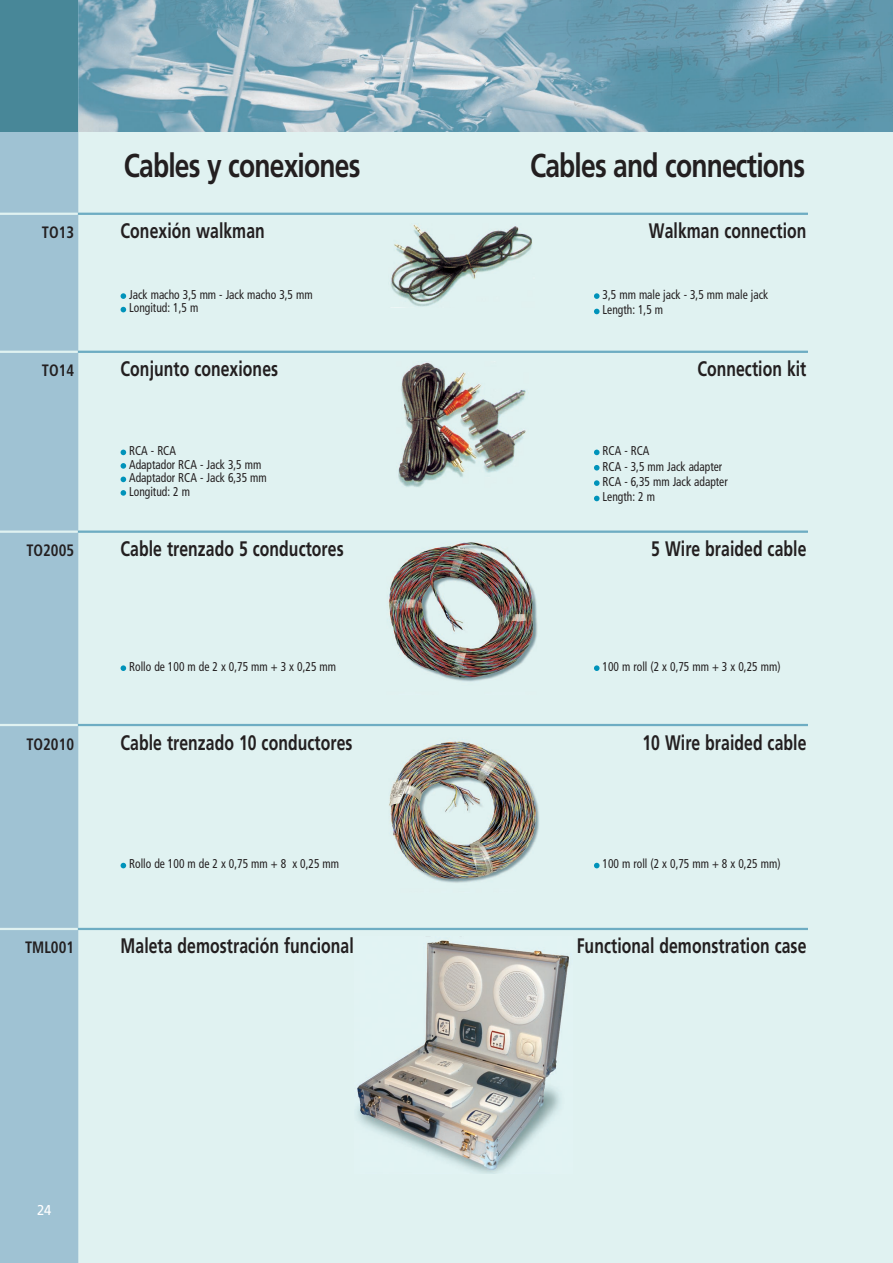
<style>
.page{position:relative;width:893px;height:1263px;background:#fff}
.page>*{position:absolute;margin:0;border:0;box-sizing:border-box;transform-origin:0 0}
.t1{font:700 33px "Frutiger";letter-spacing:-.03em;color:#231f20;scale:.8 1}
.t2{font:700 21px "Frutiger";letter-spacing:.005em;color:#231f20;scale:.75 1}
.t3{font:700 condensed 16.5px "Frutiger";color:#231f20;scale:.9 1}
.t4{font:14.25px "Frutiger";color:#fff;scale:.9 1}
.t5{font:condensed 12.75px "Frutiger";color:#231f20;scale:.9 1}
</style>
<div class="page">
<div style="left:78px;top:132px;width:814px;height:1131px;background:#e0f2f1"></div>
<img style="left:78px;top:0;width:814px;height:132px">
<svg style="left:0;top:0;width:78px;height:1263px;background:#95bbcc"></svg>
<svg style="left:892px;top:131px;width:1px;height:1132px"></svg>
<hr style="left:892px;top:0;width:1px;height:131px;background:#9fc2d3">
<svg style="left:121px;top:665px;width:5px;height:6px"></svg>
<svg style="left:121px;top:863px;width:5px;height:5px"></svg>
<svg style="left:121px;top:293px;width:5px;height:6px"></svg>
<svg style="left:121px;top:307px;width:5px;height:5px"></svg>
<svg style="left:121px;top:450px;width:5px;height:5px"></svg>
<svg style="left:121px;top:463px;width:5px;height:6px"></svg>
<svg style="left:121px;top:477px;width:5px;height:5px"></svg>
<svg style="left:121px;top:490px;width:5px;height:6px"></svg>
<img style="left:386px;top:541px;width:155px;height:154px">
<img style="left:386px;top:735px;width:155px;height:157px">
<div style="left:396px;top:361px;width:135px;height:132px;background:#e0f2f1"></div>
<img style="left:398px;top:362px;width:128px;height:125px">
<div style="left:389px;top:223px;width:149px;height:92px;background:#e0f2f1"></div>
<img style="left:391px;top:225px;width:141px;height:82px">
<div style="left:354px;top:937px;width:219px;height:246px;background:#e0f2f1"></div>
<img style="left:357px;top:940px;width:212px;height:234px">
<hr style="left:78px;top:213px;width:730px;height:2px;background:#6eadc3">
<hr style="left:0;top:213px;width:78px;height:2px;background:#e0f2f1">
<hr style="left:78px;top:351px;width:730px;height:2px;background:#6eadc3">
<hr style="left:0;top:351px;width:78px;height:2px;background:#e0f2f1">
<hr style="left:78px;top:530px;width:730px;height:3px;background:#6eadc3">
<hr style="left:0;top:530px;width:78px;height:3px;background:#e0f2f1">
<hr style="left:78px;top:724px;width:730px;height:2px;background:#6eadc3">
<hr style="left:0;top:724px;width:78px;height:2px;background:#e0f2f1">
<hr style="left:78px;top:928px;width:730px;height:2px;background:#6eadc3">
<hr style="left:0;top:928px;width:78px;height:2px;background:#e0f2f1">
<svg style="left:594px;top:665px;width:6px;height:6px"></svg>
<svg style="left:594px;top:863px;width:6px;height:5px"></svg>
<svg style="left:594px;top:293px;width:6px;height:6px"></svg>
<svg style="left:594px;top:309px;width:6px;height:5px"></svg>
<svg style="left:594px;top:450px;width:6px;height:5px"></svg>
<svg style="left:594px;top:465px;width:6px;height:5px"></svg>
<svg style="left:594px;top:480px;width:6px;height:6px"></svg>
<svg style="left:594px;top:496px;width:6px;height:5px"></svg>
<p class="t1" style="left:124px;top:146px;width:297px">Cables y conexiones</p>
<p class="t1" style="left:530px;top:146px;width:346px">Cables and connections</p>
<p class="t3" style="left:42px;top:223px;width:37px">TO13</p>
<p class="t2" style="left:121px;top:218px;width:194px">Conexión walkman</p>
<p class="t2" style="left:649px;top:218px;width:212px">Walkman connection</p>
<p class="t5" style="left:129px;top:287px;width:205px">Jack macho 3,5 mm - Jack macho 3,5 mm</p>
<p class="t5" style="left:129px;top:301px;width:78px">Longitud: 1,5 m</p>
<p class="t5" style="left:603px;top:287px;width:186px">3,5 mm male jack - 3,5 mm male jack</p>
<p class="t5" style="left:603px;top:302px;width:69px">Length: 1,5 m</p>
<p class="t3" style="left:42px;top:361px;width:37px">TO14</p>
<p class="t2" style="left:121px;top:356px;width:212px">Conjunto conexiones</p>
<p class="t2" style="left:697px;top:356px;width:147px">Connection kit</p>
<p class="t5" style="left:129px;top:443px;width:54px">RCA - RCA</p>
<p class="t5" style="left:129px;top:457px;width:148px">Adaptador RCA - Jack 3,5 mm</p>
<p class="t5" style="left:129px;top:470px;width:154px">Adaptador RCA - Jack 6,35 mm</p>
<p class="t5" style="left:129px;top:484px;width:69px">Longitud: 2 m</p>
<p class="t5" style="left:603px;top:443px;width:54px">RCA - RCA</p>
<p class="t5" style="left:603px;top:459px;width:134px">RCA - 3,5 mm Jack adapter</p>
<p class="t5" style="left:603px;top:474px;width:141px">RCA - 6,35 mm Jack adapter</p>
<p class="t5" style="left:603px;top:489px;width:60px">Length: 2 m</p>
<p class="t3" style="left:26px;top:541px;width:54px">TO2005</p>
<p class="t2" style="left:121px;top:536px;width:299px">Cable trenzado 5 conductores</p>
<p class="t2" style="left:651px;top:536px;width:208px">5 Wire braided cable</p>
<p class="t5" style="left:129px;top:659px;width:231px">Rollo de 100 m de 2 x 0,75 mm + 3 x 0,25 mm</p>
<p class="t5" style="left:603px;top:659px;width:199px">100 m roll (2 x 0,75 mm + 3 x 0,25 mm)</p>
<p class="t3" style="left:26px;top:734px;width:54px">TO2010</p>
<p class="t2" style="left:121px;top:730px;width:311px">Cable trenzado 10 conductores</p>
<p class="t2" style="left:642px;top:730px;width:220px">10 Wire braided cable</p>
<p class="t5" style="left:129px;top:856px;width:235px">Rollo de 100 m de 2 x 0,75 mm + 8 x 0,25 mm</p>
<p class="t5" style="left:603px;top:856px;width:199px">100 m roll (2 x 0,75 mm + 8 x 0,25 mm)</p>
<p class="t3" style="left:25px;top:938px;width:56px">TML001</p>
<p class="t2" style="left:121px;top:933px;width:312px">Maleta demostración funcional</p>
<p class="t2" style="left:577px;top:933px;width:308px">Functional demonstration case</p>
<p class="t4" style="left:37px;top:1201px;width:17px">24</p>
</div>
